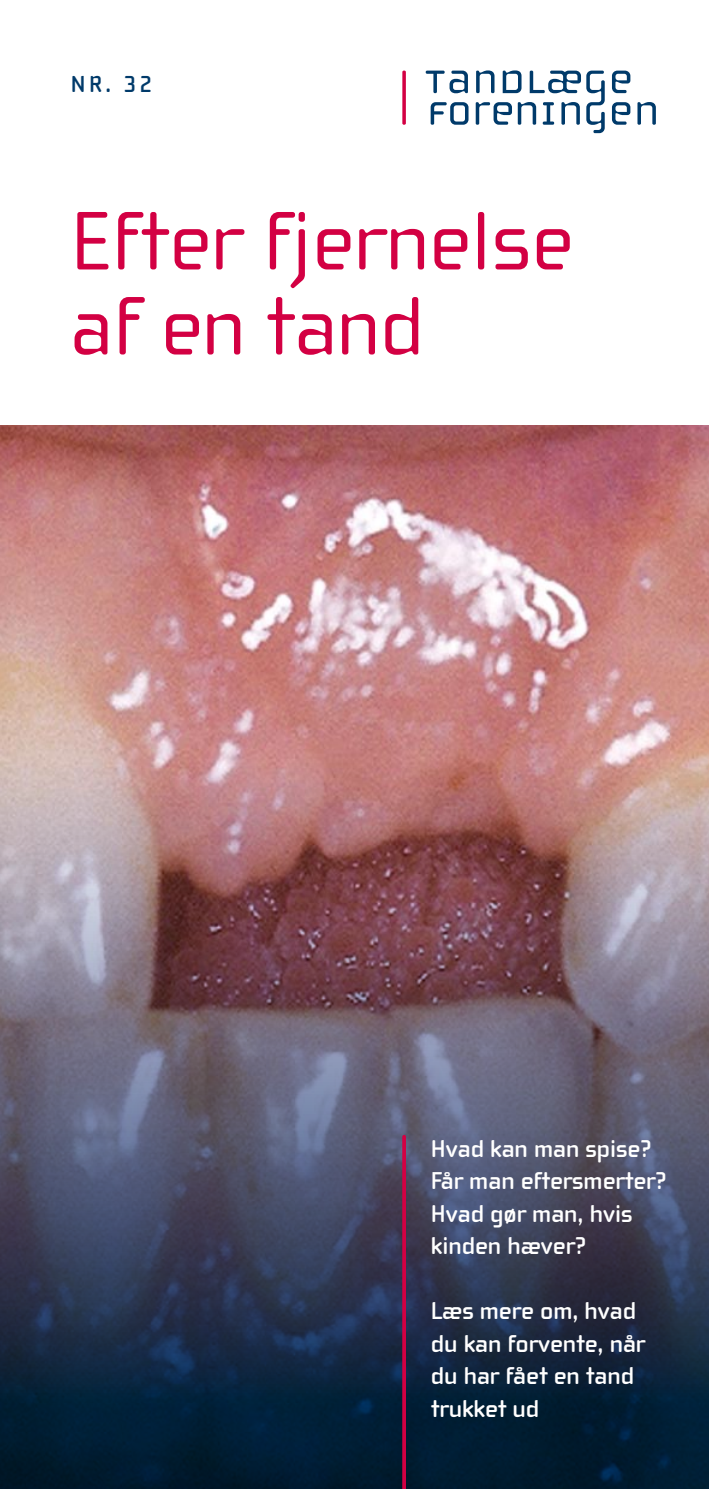
<style>
.page{position:relative;width:709px;height:1489px;background:#fff}
.page>*{position:absolute;margin:0;border:0;box-sizing:border-box;transform-origin:0 0}
.t1{font:85px/85px "Cholla Wide OT";color:#d30043}
.t2{font:700 25px/32.5px "Cholla Wide OT";color:#fff}
.t3{font:700 23.75px "Cholla Wide OT";color:#003a6a}
</style>
<div class="page">
<img style="left:0;top:425px;width:709px;height:324px">
<img style="left:0;top:749px;width:709px;height:739px">
<svg style="left:426px;top:71px;width:42px;height:22px"></svg>
<svg style="left:430px;top:102px;width:38px;height:23px"></svg>
<svg style="left:637px;top:102px;width:19px;height:23px"></svg>
<svg style="left:612px;top:71px;width:18px;height:22px"></svg>
<svg style="left:612px;top:102px;width:18px;height:23px"></svg>
<svg style="left:475px;top:70px;width:129px;height:63px"></svg>
<svg style="left:402px;top:71px;width:4px;height:54px"></svg>
<svg style="left:402px;top:1136px;width:4px;height:352px"></svg>
<p class="t3" style="left:71px;top:71px;width:83px">Nr. 32</p>
<h1 class="t1" style="left:71px;top:200px;width:503px">Efter fjernelse af en tand</h1>
<p class="t2" style="left:431px;top:1132px;width:237px">Hvad kan man spise?<br>Får man eftersmerter?<br>Hvad gør man, hvis kinden hæver?</p>
<p class="t2" style="left:431px;top:1294px;width:216px">Læs mere om, hvad du kan forvente, når du har fået en tand trukket ud</p>
</div>
